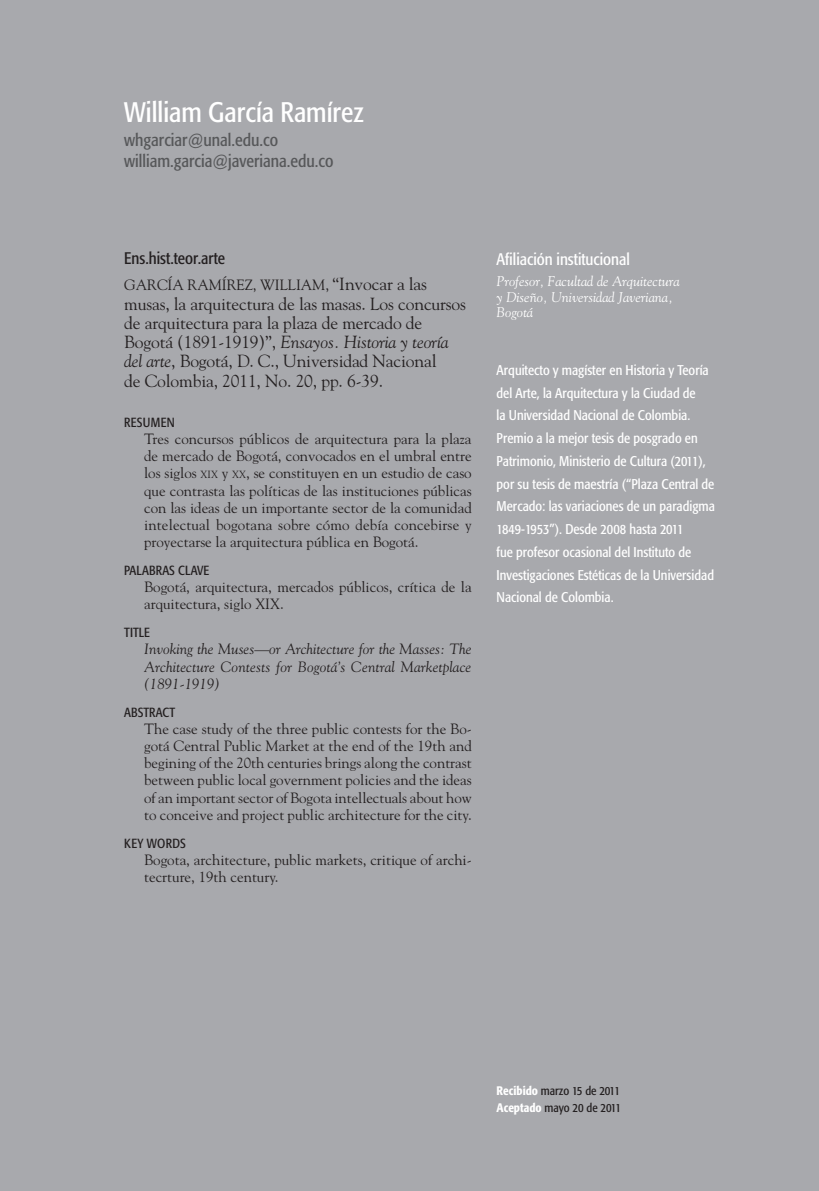
<style>
.page{position:relative;width:819px;height:1191px;background:#fff}
.page>*{position:absolute;margin:0;border:0;box-sizing:border-box;transform-origin:0 0}
.CV_autor{font:condensed 28px "Formata";color:#fff}
.ABSTRACT_leyenda_bil{font:17.5px/19.2px "Goudy";letter-spacing:-.01em;color:#231f20}
.t1{font:condensed 17.5px/21px "Formata";color:#57585a}
.t2{font:condensed 16.62px "Formata";color:#fff}
.t3{font:condensed 16.62px "Formata";color:#231f20}
.ABSTRACT_texto{font:14.88px/17.2px "Goudy";color:#231f20;text-align:justify}
.ABSTRACT_texto-2{font:italic 14.88px/17.2px "Goudy";letter-spacing:.01em;color:#231f20;text-align:justify}
.ABSTRACT_leyenda_bil-2{font:14.88px "Goudy";letter-spacing:-.01em;color:#231f20}
.ABSTRACT_hoja_vida{font:condensed 14px/22.8px "Formata";color:#fff}
.t4{font:italic 14px/15.8px "Goudy";color:#fff}
.ABSTRACT_titulos{font:condensed 13.12px "Formata";letter-spacing:.01em;color:#231f20}
.t5{font:condensed 12.25px "Formata";color:#231f20}
.s1{font-size:17.5px}
.s2{font-style:italic}
.s3{font-size:10.33px}
.s4{font-weight:500;color:#fff}
</style>
<div class="page">
<div style="left:0;top:0;width:818px;height:1191px;background:#a8a9ad"></div>
<p class="CV_autor" style="left:124px;top:96px;width:241px">William García Ramírez</p>
<p class="t1" style="left:124px;top:129px;width:211px">whgarciar@unal.edu.co william.garcia@javeriana.edu.co</p>
<p class="t3" style="left:124px;top:248px;width:102px">Ens.hist.teor.arte</p>
<p class="ABSTRACT_leyenda_bil-2" style="left:124px;top:276px;width:304px">GARCÍA RAMÍREZ, WILLIAM, <span class="s1">“</span><span class="s1">Invocar a las</span></p>
<p class="ABSTRACT_leyenda_bil" style="left:124px;top:293px;width:343px">musas, la arquitectura de las masas. Los concursos de arquitectura para la plaza de mercado de Bogotá (1891-1919)”, <span class="s2">Ensayos. Historia y teoría del arte</span>, Bogotá, D. C., Universidad Nacional<br>de Colombia, 2011, No. 20, pp. 6-39.</p>
<p class="ABSTRACT_titulos" style="left:124px;top:415px;width:52px">RESUMEN</p>
<p class="ABSTRACT_texto" style="left:144px;top:430px;width:329px">Tres concursos públicos de arquitectura para la plaza de mercado de Bogotá, convocados en el umbral entre los siglos <span class="s3">XIX</span> y <span class="s3">XX</span>, se constituyen en un estudio de caso que contrasta las políticas de las instituciones públicas con las ideas de un importante sector de la comunidad intelectual bogotana sobre cómo debía concebirse y proyectarse la arquitectura pública en Bogotá.</p>
<p class="ABSTRACT_titulos" style="left:124px;top:563px;width:86px">PALABRAS CLAVE</p>
<p class="ABSTRACT_texto" style="left:144px;top:578px;width:329px">Bogotá, arquitectura, mercados públicos, crítica de la arquitectura, siglo XIX.</p>
<p class="ABSTRACT_titulos" style="left:124px;top:625px;width:27px">TITLE</p>
<p class="ABSTRACT_texto-2" style="left:144px;top:640px;width:329px">Invoking the Muses—or Architecture for the Masses: The Architecture Contests for Bogotá’s Central Marketplace (1891-1919)</p>
<p class="ABSTRACT_titulos" style="left:124px;top:704px;width:52px">ABSTRACT</p>
<p class="ABSTRACT_texto" style="left:144px;top:720px;width:329px">The case study of the three public contests for the Bo&shy;gotá Central Public Market at the end of the 19th and begining of the 20th centuries brings along the contrast between public local government policies and the ideas of an important sector of Bogota intellectuals about how to conceive and project public architecture for the city.</p>
<p class="ABSTRACT_titulos" style="left:124px;top:835px;width:63px">KEY WORDS</p>
<p class="ABSTRACT_texto" style="left:144px;top:851px;width:329px">Bogota, architecture, public markets, critique of archi&shy;tecrture, 19th century.</p>
<p class="t2" style="left:496px;top:250px;width:135px">Afiliación institucional</p>
<p class="t4" style="left:496px;top:273px;width:185px">Profesor, Facultad de Arquitectura y Diseño, Universidad Javeriana,<br>Bogotá</p>
<p class="ABSTRACT_hoja_vida" style="left:496px;top:359px;width:220px">Arquitecto y magíster en Historia y Teoría del Arte, la Arquitectura y la Ciudad de<br>la Universidad Nacional de Colombia.<br>Premio a la mejor tesis de posgrado en Patrimonio, Ministerio de Cultura (2011), por su tesis de maestría (“Plaza Central de Mercado: las variaciones de un paradigma 1849-1953”). Desde 2008 hasta 2011<br>fue profesor ocasional del Instituto de Investigaciones Estéticas de la Universidad Nacional de Colombia.</p>
<p class="t5" style="left:496px;top:1084px;width:125px"><span class="s4">Recibido</span> marzo 15 de 2011</p>
<p class="t5" style="left:496px;top:1100px;width:126px"><span class="s4">Aceptado</span> mayo 20 de 2011</p>
</div>
